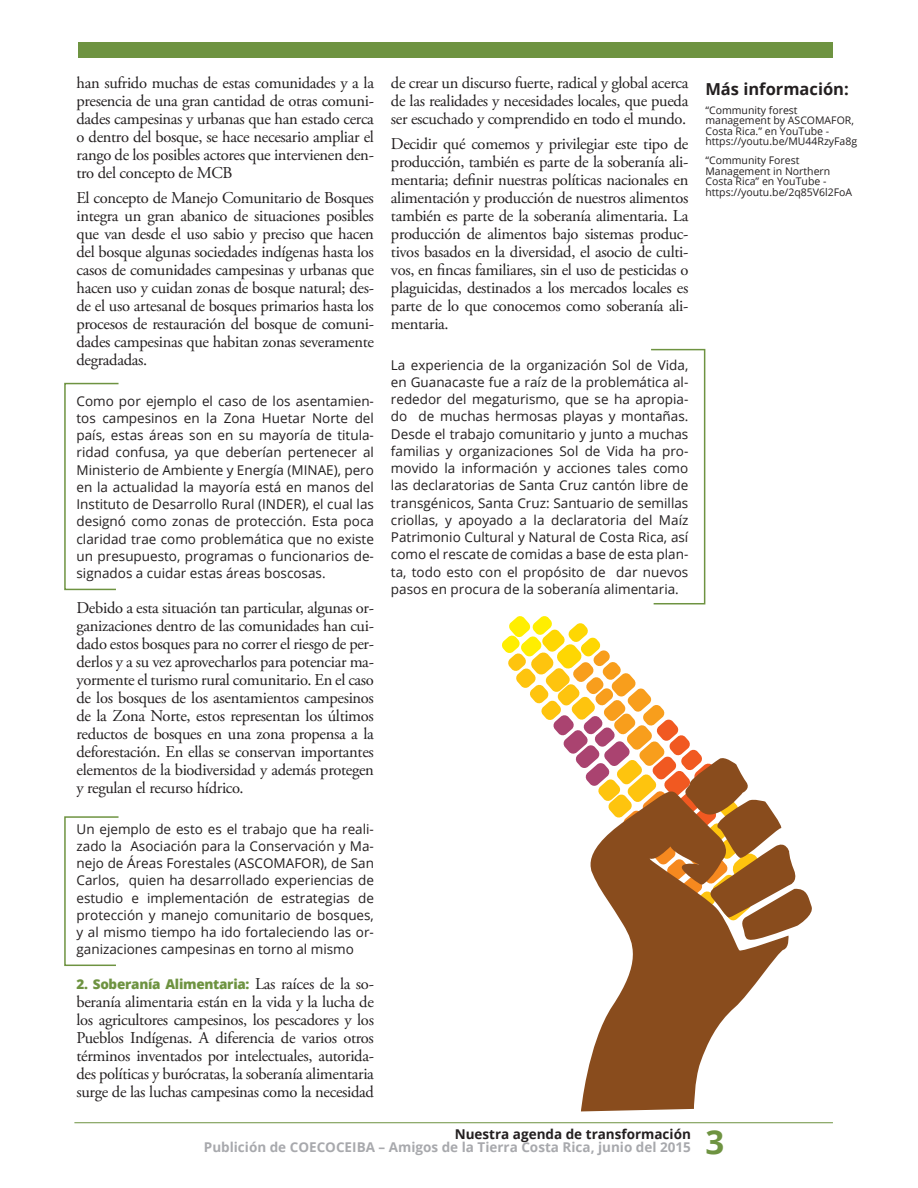
<style>
.page{position:relative;width:918px;height:1188px;background:#fff}
.page>*{position:absolute;margin:0;border:0;box-sizing:border-box;transform-origin:0 0}
.t1{font:700 33px "Open Sans";color:#6e9341}
.TEXTO{font:16.5px/18px "Adobe Garamond Pro";letter-spacing:-.02em;color:#231f20;text-align:justify}
.COPETE{font:700 16.5px "Open Sans";color:#231f20}
.RECUADRO{font:13.5px/17.2px "Open Sans";color:#231f20;text-align:justify}
.t2{font:700 13.5px "Open Sans";color:#a8a9ad}
.TEXTO-2{font:800 13.5px "Open Sans";letter-spacing:-.02em;color:#6e9341}
.t3{font:700 13.5px "Open Sans";color:#231f20}
.COPETE-2{font:10.5px/10.5px "Open Sans";color:#231f20}
.s1{font-family:"Adobe Garamond Pro";font-weight:400;font-size:16.5px;color:#231f20}
</style>
<div class="page">
<hr style="left:74px;top:1122px;width:759px;height:1px;background:#6e9341">
<div style="left:78px;top:42px;width:755px;height:16px;background:#6e9341"></div>
<svg style="left:581px;top:942px;width:208px;height:169px;fill:#894c1d"></svg>
<svg style="left:502px;top:616px;width:310px;height:326px"></svg>
<svg style="left:64px;top:382px;width:55px;height:209px"></svg>
<svg style="left:651px;top:348px;width:55px;height:257px"></svg>
<svg style="left:64px;top:816px;width:55px;height:150px"></svg>
<p class="TEXTO" style="left:77px;top:75px;width:299px">han sufrido muchas de estas comunidades y a la presencia de una gran cantidad de otras comuni&shy;dades campesinas y urbanas que han estado cerca o dentro del bosque, se hace necesario ampliar el rango de los posibles actores que intervienen den&shy;tro del concepto de MCB</p>
<p class="TEXTO" style="left:77px;top:189px;width:299px">El concepto de Manejo Comunitario de Bosques integra un gran abanico de situaciones posibles que van desde el uso sabio y preciso que hacen del bosque algunas sociedades indígenas hasta los casos de comunidades campesinas y urbanas que hacen uso y cuidan zonas de bosque natural; des&shy;de el uso artesanal de bosques primarios hasta los procesos de restauración del bosque de comuni&shy;dades campesinas que habitan zonas severamente degradadas.</p>
<p class="RECUADRO" style="left:77px;top:392px;width:299px">Como por ejemplo el caso de los asentamien&shy;tos campesinos en la Zona Huetar Norte del país, estas áreas son en su mayoría de titula&shy;ridad confusa, ya que deberían pertenecer al Ministerio de Ambiente y Energía (MINAE), pero en la actualidad la mayoría está en manos del Instituto de Desarrollo Rural (INDER), el cual las designó como zonas de protección. Esta poca claridad trae como problemática que no existe un presupuesto, programas o funcionarios de&shy;signados a cuidar estas áreas boscosas.</p>
<p class="TEXTO" style="left:77px;top:599px;width:299px">Debido a esta situación tan particular, algunas or&shy;ganizaciones dentro de las comunidades han cui&shy;dado estos bosques para no correr el riesgo de per&shy;derlos y a su vez aprovecharlos para potenciar ma&shy;yormente el turismo rural comunitario. En el caso de los bosques de los asentamientos campesinos de la Zona Norte, estos representan los últimos reductos de bosques en una zona propensa a la deforestación. En ellas se conservan importantes elementos de la biodiversidad y además protegen y regulan el recurso hídrico.</p>
<p class="RECUADRO" style="left:77px;top:820px;width:299px">Un ejemplo de esto es el trabajo que ha reali&shy;zado la Asociación para la Conservación y Ma&shy;nejo de Áreas Forestales (ASCOMAFOR), de San Carlos, quien ha desarrollado experiencias de estudio e implementación de estrategias de protección y manejo comunitario de bosques, y al mismo tiempo ha ido fortaleciendo las or&shy;ganizaciones campesinas en torno al mismo</p>
<p class="TEXTO-2" style="left:77px;top:974px;width:299px">2. Soberanía Alimentaria: <span class="s1">Las raíces de la so-</span></p>
<p class="TEXTO" style="left:77px;top:994px;width:299px">beranía alimentaria están en la vida y la lucha de los agricultores campesinos, los pescadores y los Pueblos Indígenas. A diferencia de varios otros términos inventados por intelectuales, autorida&shy;des políticas y burócratas, la soberanía alimentaria surge de las luchas campesinas como la necesidad</p>
<p class="TEXTO" style="left:391px;top:75px;width:299px">de crear un discurso fuerte, radical y global acerca de las realidades y necesidades locales, que pueda ser escuchado y comprendido en todo el mundo.</p>
<p class="TEXTO" style="left:391px;top:135px;width:299px">Decidir qué comemos y privilegiar este tipo de producción, también es parte de la soberanía ali&shy;mentaria; definir nuestras políticas nacionales en alimentación y producción de nuestros alimentos también es parte de la soberanía alimentaria. La producción de alimentos bajo sistemas produc&shy;tivos basados en la diversidad, el asocio de culti&shy;vos, en fincas familiares, sin el uso de pesticidas o plaguicidas, destinados a los mercados locales es parte de lo que conocemos como soberanía ali&shy;mentaria.</p>
<p class="RECUADRO" style="left:391px;top:356px;width:299px">La experiencia de la organización Sol de Vida, en Guanacaste fue a raíz de la problemática al&shy;rededor del megaturismo, que se ha apropia&shy;do de muchas hermosas playas y montañas.<br>Desde el trabajo comunitario y junto a muchas familias y organizaciones Sol de Vida ha pro&shy;movido la información y acciones tales como las declaratorias de Santa Cruz cantón libre de transgénicos, Santa Cruz: Santuario de semillas criollas, y apoyado a la declaratoria del Maíz Patrimonio Cultural y Natural de Costa Rica, así como el rescate de comidas a base de esta plan&shy;ta, todo esto con el propósito de dar nuevos pasos en procura de la soberanía alimentaria.</p>
<p class="t3" style="left:455px;top:1124px;width:238px">Nuestra agenda de transformación</p>
<p class="t2" style="left:204px;top:1138px;width:489px">Publición de COECOCEIBA – Amigos de la Tierra Costa Rica, junio del 2015</p>
<p class="COPETE" style="left:705px;top:77px;width:145px">Más información:</p>
<p class="COPETE-2" style="left:705px;top:105px;width:153px">“Community forest management by ASCOMAFOR,<br>Costa Rica.” en YouTube - https://youtu.be/MU44RzyFa8g</p>
<p class="COPETE-2" style="left:705px;top:155px;width:148px">“Community Forest<br>Management in Northern<br>Costa Rica” en YouTube - https://youtu.be/2q85V6l2FoA</p>
<p class="t1" style="left:705px;top:1118px;width:20px">3</p>
</div>
